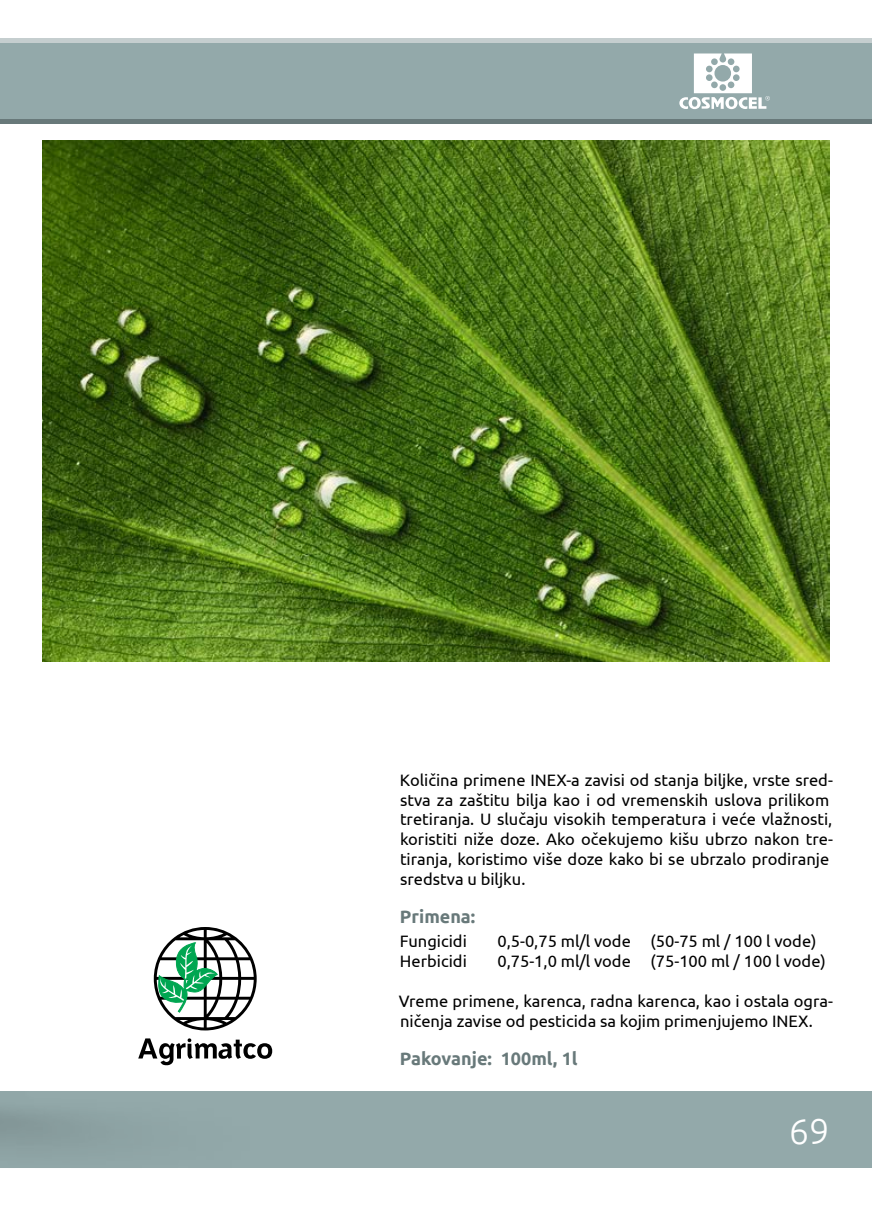
<style>
.page{position:relative;width:872px;height:1212px;background:#fff}
.page>*{position:absolute;margin:0;border:0;box-sizing:border-box;transform-origin:0 0}
.t1{font:300 36px "Ubuntu";color:#fff}
.t2{font:700 18px "Ubuntu";color:#68797a}
.t3{font:16.5px/19.8px "Ubuntu";color:#000}
</style>
<div class="page">
<div style="left:0;top:1091px;width:872px;height:77px;background:#93a9aa"></div>
<div style="left:0;top:43px;width:872px;height:76px;background:#93a9aa"></div>
<hr style="left:0;top:119px;width:872px;height:4px;background:#68797a">
<div style="left:0;top:38px;width:872px;height:5px;background:#c5cecf"></div>
<svg style="left:138px;top:1038px;width:134px;height:27px"></svg>
<svg style="left:154px;top:927px;width:103px;height:103px"></svg>
<svg style="left:679px;top:53px;width:91px;height:56px"></svg>
<img style="left:43px;top:140px;width:786px;height:521px">
<p class="t3" style="left:400px;top:769px;width:434px">Količina primene INEX-a zavisi od stanja biljke, vrste sred&shy;stva za zaštitu bilja kao i od vremenskih uslova prilikom tretiranja. U slučaju visokih temperatura i veće vlažnosti, koristiti niže doze. Ako očekujemo kišu ubrzo nakon tre&shy;tiranja, koristimo više doze kako bi se ubrzalo prodiranje sredstva u biljku.</p>
<p class="t2" style="left:400px;top:906px;width:77px">Primena:</p>
<p class="t3" style="left:400px;top:931px;width:68px">Fungicidi</p>
<p class="t3" style="left:497px;top:931px;width:321px">0,5-0,75 ml/l vode (50-75 ml / 100 l vode)</p>
<p class="t3" style="left:400px;top:951px;width:68px">Herbicidi</p>
<p class="t3" style="left:497px;top:951px;width:330px">0,75-1,0 ml/l vode (75-100 ml / 100 l vode)</p>
<p class="t3" style="left:399px;top:990px;width:435px">Vreme primene, karenca, radna karenca, kao i ostala ogra&shy;ničenja zavise od pesticida sa kojim primenjujemo INEX.</p>
<p class="t2" style="left:400px;top:1048px;width:179px">Pakovanje: 100ml, 1l</p>
<h1 class="t1" style="left:789px;top:1109px;width:42px">69</h1>
</div>
